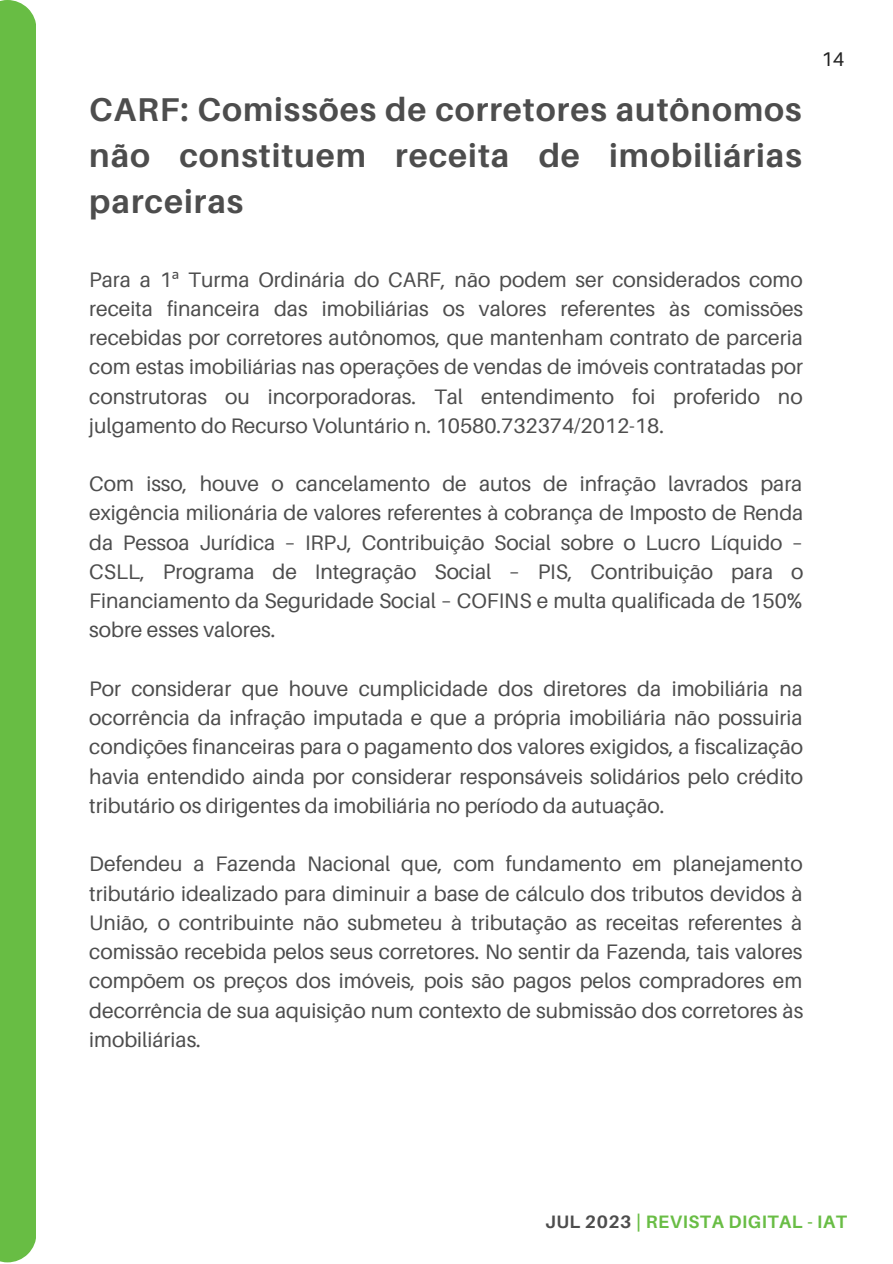
<style>
.page{position:relative;width:893px;height:1264px;background:#fff}
.page>*{position:absolute;margin:0;border:0;box-sizing:border-box;transform-origin:0 0}
.t1{font:700 33px/46px "Aileron";letter-spacing:.03em;color:#4d4d4d;text-align:justify}
.t2{font:21px/29.2px "Aileron";color:#4d4d4d;text-align:justify}
.t3{font:19.8px "Aileron";color:#222}
.t4{font:700 18px "Aileron";letter-spacing:.03em;color:#69bd45}
.s1{font-family:"Noto Sans"}
.s2{color:#4d4d4d}
</style>
<div class="page">
<div style="left:0;top:0;width:36px;height:1262px;background:#68bd44"></div>
<p class="t1" style="left:89px;top:86px;width:714px">CARF: Comissões de corretores autônomos não constituem receita de imobiliárias parceiras</p>
<p class="t2" style="left:89px;top:264px;width:715px">Para a 1<span class="s1">ª</span> Turma Ordinária do CARF, não podem ser considerados como receita financeira das imobiliárias os valores referentes às comissões recebidas por corretores autônomos, que mantenham contrato de parceria com estas imobiliárias nas operações de vendas de imóveis contratadas por construtoras ou incorporadoras. Tal entendimento foi proferido no julgamento do Recurso Voluntário n. 10580.732374/2012-18.</p>
<p class="t2" style="left:89px;top:469px;width:715px">Com isso, houve o cancelamento de autos de infração lavrados para exigência milionária de valores referentes à cobrança de Imposto de Renda da Pessoa Jurídica – IRPJ, Contribuição Social sobre o Lucro Líquido – CSLL, Programa de Integração Social – PIS, Contribuição para o Financiamento da Seguridade Social – COFINS e multa qualificada de 150% sobre esses valores.</p>
<p class="t2" style="left:89px;top:673px;width:715px">Por considerar que houve cumplicidade dos diretores da imobiliária na ocorrência da infração imputada e que a própria imobiliária não possuiria condições financeiras para o pagamento dos valores exigidos, a fiscalização havia entendido ainda por considerar responsáveis solidários pelo crédito tributário os dirigentes da imobiliária no período da autuação.</p>
<p class="t2" style="left:89px;top:849px;width:715px">Defendeu a Fazenda Nacional que, com fundamento em planejamento tributário idealizado para diminuir a base de cálculo dos tributos devidos à União, o contribuinte não submeteu à tributação as receitas referentes à comissão recebida pelos seus corretores. No sentir da Fazenda, tais valores compõem os preços dos imóveis, pois são pagos pelos compradores em decorrência de sua aquisição num contexto de submissão dos corretores às imobiliárias.</p>
<p class="t3" style="left:821px;top:47px;width:24px">14</p>
<p class="t4" style="left:545px;top:1210px;width:303px"><span class="s2">JUL 2023</span> | REVISTA DIGITAL - IAT</p>
</div>
